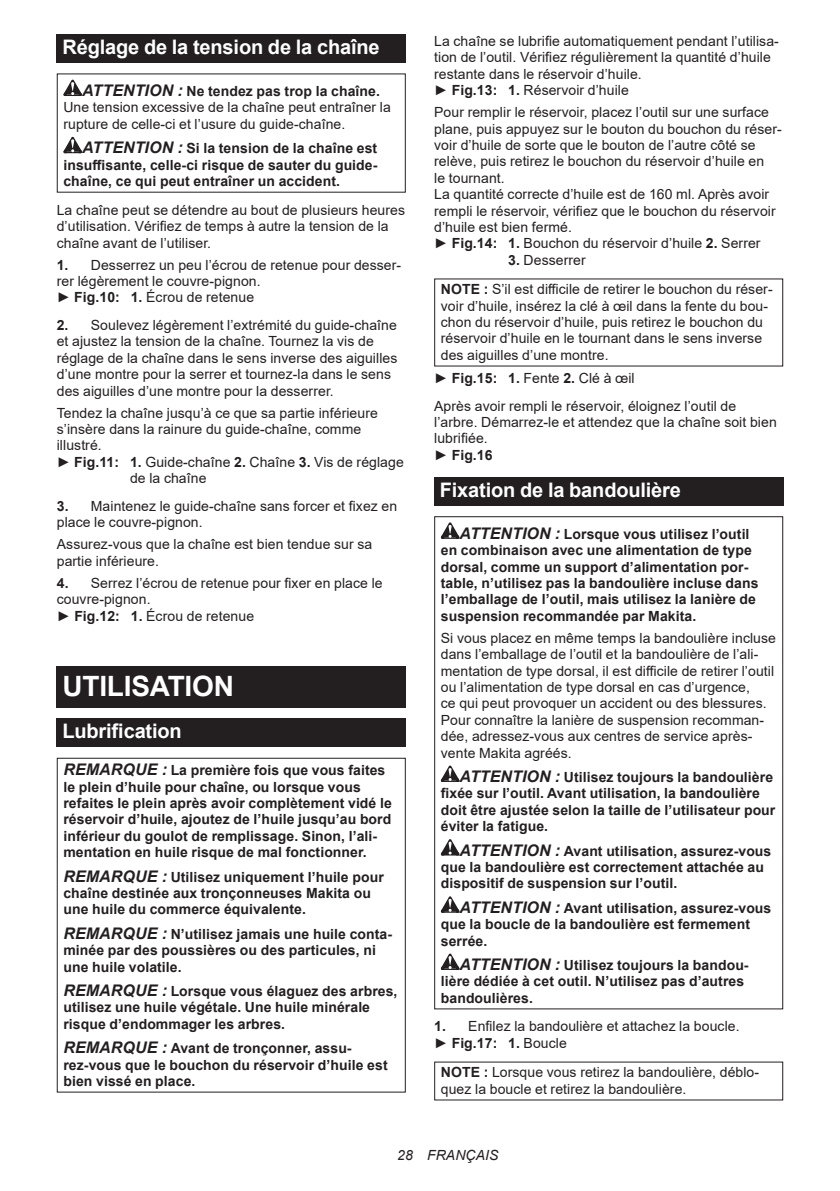
<style>
.page{position:relative;width:840px;height:1191px;background:#fff}
.page>*{position:absolute;margin:0;border:0;box-sizing:border-box;transform-origin:0 0}
.t1{font:700 28px "Arial";letter-spacing:-.01em;color:#fff}
.t2{font:700 20px "Arial";letter-spacing:-.01em;color:#fff}
.t3{font:14px/16.4px "Arial";letter-spacing:.005em;color:#231f20}
.t4{font:700 14px/16.4px "Arial";letter-spacing:.005em;color:#231f20}
.t5{font:italic 14px "Arial";letter-spacing:.005em;color:#231f20}
.s1{font-weight:700;font-style:italic;font-size:16px}
.s2{font-weight:700}
.s3{font-style:italic;font-size:16px}
</style>
<div class="page">
<div style="left:57px;top:34px;width:348px;height:29px;background:#231f20"></div>
<svg style="left:63px;top:80px;width:19px;height:16px"></svg>
<svg style="left:63px;top:137px;width:19px;height:16px"></svg>
<div style="left:57px;top:666px;width:348px;height:41px;background:#231f20"></div>
<div style="left:57px;top:718px;width:348px;height:29px;background:#231f20"></div>
<div style="left:57px;top:757px;width:348px;height:335px;border:1px solid #231f20"></div>
<div style="left:434px;top:477px;width:348px;height:28px;background:#231f20"></div>
<svg style="left:440px;top:522px;width:19px;height:17px"></svg>
<svg style="left:440px;top:765px;width:19px;height:17px"></svg>
<svg style="left:440px;top:839px;width:19px;height:16px"></svg>
<svg style="left:440px;top:896px;width:19px;height:16px"></svg>
<svg style="left:440px;top:953px;width:19px;height:17px"></svg>
<h2 class="t2" style="left:62px;top:33px;width:318px">Réglage de la tension de la chaîne</h2>
<p class="t3" style="left:63px;top:83px;width:329px;text-indent:19px"><span class="s1">ATTENTION :</span> <span class="s2">Ne tendez pas trop la chaîne.<br></span>Une tension excessive de la chaîne peut entraîner la rupture de celle-ci et l’usure du guide-chaîne.</p>
<p class="t4" style="left:63px;top:140px;width:315px;text-align:justify;text-indent:19px"><span class="s3">ATTENTION :</span> Si la tension de la chaîne est insuffisante, celle-ci risque de sauter du guide&shy;chaîne, ce qui peut entraîner un accident.</p>
<p class="t3" style="left:57px;top:201px;width:349px">La chaîne peut se détendre au bout de plusieurs heures d’utilisation. Vérifiez de temps à autre la tension de la chaîne avant de l’utiliser.</p>
<p class="t3" style="left:57px;top:256px;width:346px"><span class="s2">1.</span> Desserrez un peu l’écrou de retenue pour desser&shy;rer légèrement le couvre-pignon.<br>► <span class="s2">Fig.10: 1.</span> Écrou de retenue</p>
<p class="t3" style="left:57px;top:317px;width:342px"><span class="s2">2.</span> Soulevez légèrement l’extrémité du guide-chaîne et ajustez la tension de la chaîne. Tournez la vis de réglage de la chaîne dans le sens inverse des aiguilles d’une montre pour la serrer et tournez-la dans le sens des aiguilles d’une montre pour la desserrer.</p>
<p class="t3" style="left:57px;top:404px;width:322px">Tendez la chaîne jusqu’à ce que sa partie inférieure</p>
<p class="t3" style="left:57px;top:421px;width:306px">s’insère dans la rainure du guide-chaîne, comme</p>
<p class="t3" style="left:57px;top:437px;width:46px">illustré.</p>
<p class="t3" style="left:57px;top:453px;width:348px">► <span class="s2">Fig.11: 1.</span> Guide-chaîne <span class="s2">2.</span> Chaîne <span class="s2">3.</span> Vis de réglage</p>
<p class="t3" style="left:130px;top:470px;width:78px">de la chaîne</p>
<p class="t3" style="left:57px;top:498px;width:342px"><span class="s2">3.</span> Maintenez le guide-chaîne sans forcer et fixez en place le couvre-pignon.</p>
<p class="t3" style="left:57px;top:536px;width:317px">Assurez-vous que la chaîne est bien tendue sur sa partie inférieure.</p>
<p class="t3" style="left:57px;top:574px;width:327px"><span class="s2">4.</span> Serrez l’écrou de retenue pour fixer en place le couvre-pignon.<br>► <span class="s2">Fig.12: 1.</span> Écrou de retenue</p>
<h1 class="t1" style="left:62px;top:666px;width:173px">UTILISATION</h1>
<h2 class="t2" style="left:62px;top:717px;width:121px">Lubrification</h2>
<p class="t4" style="left:63px;top:762px;width:330px"><span class="s3">REMARQUE :</span> La première fois que vous faites le plein d’huile pour chaîne, ou lorsque vous refaites le plein après avoir complètement vidé le réservoir d’huile, ajoutez de l’huile jusqu’au bord inférieur du goulot de remplissage. Sinon, l’ali&shy;mentation en huile risque de mal fonctionner.</p>
<p class="t4" style="left:63px;top:868px;width:322px"><span class="s3">REMARQUE :</span> Utilisez uniquement l’huile pour chaîne destinée aux tronçonneuses Makita ou une huile du commerce équivalente.</p>
<p class="t4" style="left:63px;top:926px;width:330px"><span class="s3">REMARQUE :</span> N’utilisez jamais une huile conta&shy;minée par des poussières ou des particules, ni une huile volatile.</p>
<p class="t4" style="left:63px;top:983px;width:335px"><span class="s3">REMARQUE :</span> Lorsque vous élaguez des arbres, utilisez une huile végétale. Une huile minérale risque d’endommager les arbres.</p>
<p class="t4" style="left:63px;top:1040px;width:325px"><span class="s3">REMARQUE :</span> Avant de tronçonner, assu&shy;rez-vous que le bouchon du réservoir d’huile est bien vissé en place.</p>
<p class="t3" style="left:434px;top:33px;width:346px">La chaîne se lubrifie automatiquement pendant l’utilisa&shy;tion de l’outil. Vérifiez régulièrement la quantité d’huile restante dans le réservoir d’huile.<br>► <span class="s2">Fig.13: 1.</span> Réservoir d’huile</p>
<p class="t3" style="left:434px;top:104px;width:349px">Pour remplir le réservoir, placez l’outil sur une surface plane, puis appuyez sur le bouton du bouchon du réser&shy;voir d’huile de sorte que le bouton de l’autre côté se relève, puis retirez le bouchon du réservoir d’huile en<br>le tournant.<br>La quantité correcte d’huile est de 160 ml. Après avoir rempli le réservoir, vérifiez que le bouchon du réservoir d’huile est bien fermé.<br>► <span class="s2">Fig.14: 1.</span> Bouchon du réservoir d’huile <span class="s2">2.</span> Serrer</p>
<p class="t3" style="left:440px;top:245px;width:333px;line-height:29.6px;text-indent:67px"><span class="s2">3.</span> Desserrer<br><span class="s2">NOTE :</span> S’il est difficile de retirer le bouchon du réser-</p>
<p class="t3" style="left:440px;top:297px;width:328px">voir d’huile, insérez la clé à œil dans la fente du bou&shy;chon du réservoir d’huile, puis retirez le bouchon du réservoir d’huile en le tournant dans le sens inverse des aiguilles d’une montre.</p>
<p class="t3" style="left:434px;top:364px;width:303px;line-height:27.8px">► <span class="s2">Fig.15: 1.</span> Fente <span class="s2">2.</span> Clé à œil<br>Après avoir rempli le réservoir, éloignez l’outil de</p>
<p class="t3" style="left:434px;top:414px;width:344px">l’arbre. Démarrez-le et attendez que la chaîne soit bien lubrifiée.<br>► <span class="s2">Fig.16</span></p>
<h2 class="t2" style="left:439px;top:476px;width:242px">Fixation de la bandoulière</h2>
<p class="t4" style="left:440px;top:526px;width:319px;text-indent:19px"><span class="s3">ATTENTION :</span> Lorsque vous utilisez l’outil en combinaison avec une alimentation de type dorsal, comme un support d’alimentation por&shy;table, n’utilisez pas la bandoulière incluse dans l’emballage de l’outil, mais utilisez la lanière de suspension recommandée par Makita.</p>
<p class="t3" style="left:440px;top:629px;width:336px">Si vous placez en même temps la bandoulière incluse dans l’emballage de l’outil et la bandoulière de l’ali&shy;mentation de type dorsal, il est difficile de retirer l’outil ou l’alimentation de type dorsal en cas d’urgence,<br>ce qui peut provoquer un accident ou des blessures.<br>Pour connaître la lanière de suspension recomman&shy;dée, adressez-vous aux centres de service après&shy;vente Makita agréés.</p>
<p class="t4" style="left:440px;top:769px;width:336px;text-indent:19px"><span class="s3">ATTENTION :</span> Utilisez toujours la bandoulière fixée sur l’outil. Avant utilisation, la bandoulière doit être ajustée selon la taille de l’utilisateur pour éviter la fatigue.</p>
<p class="t4" style="left:440px;top:842px;width:332px;text-indent:19px"><span class="s3">ATTENTION :</span> Avant utilisation, assurez-vous que la bandoulière est correctement attachée au dispositif de suspension sur l’outil.</p>
<p class="t4" style="left:440px;top:899px;width:332px;text-indent:19px"><span class="s3">ATTENTION :</span> Avant utilisation, assurez-vous que la boucle de la bandoulière est fermement serrée.</p>
<p class="t4" style="left:440px;top:957px;width:309px;text-indent:19px"><span class="s3">ATTENTION :</span> Utilisez toujours la bandou&shy;lière dédiée à cet outil. N’utilisez pas d’autres bandoulières.</p>
<p class="t3" style="left:434px;top:1018px;width:307px"><span class="s2">1.</span> Enfilez la bandoulière et attachez la boucle. ► <span class="s2">Fig.17: 1.</span> Boucle</p>
<p class="t3" style="left:440px;top:1064px;width:319px"><span class="s2">NOTE :</span> Lorsque vous retirez la bandoulière, déblo&shy;quez la boucle et retirez la bandoulière.</p>
<p class="t5" style="left:397px;top:1146px;width:103px">28 FRANÇAIS</p>
</div>
